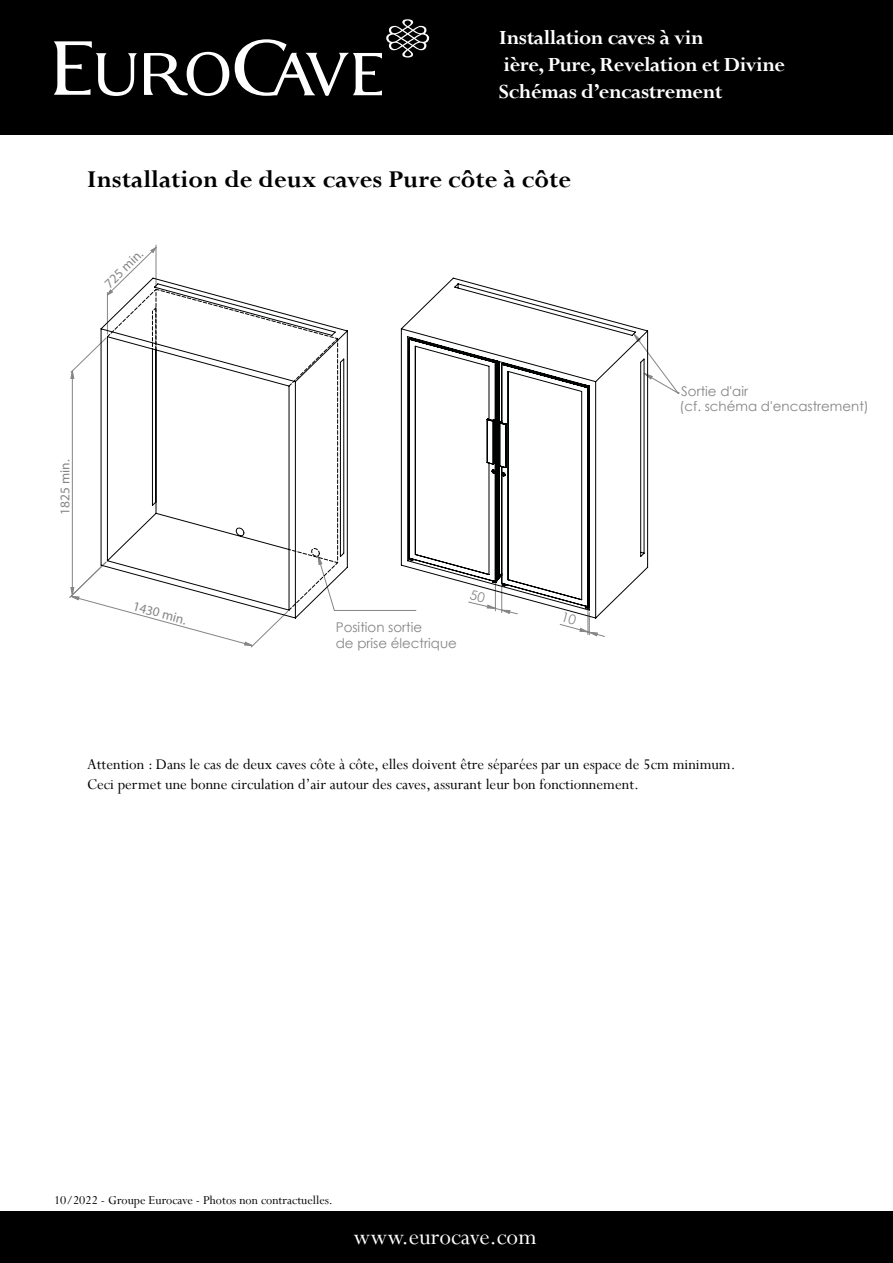
<style>
.page{position:relative;width:893px;height:1263px;background:#fff}
.page>*{position:absolute;margin:0;border:0;box-sizing:border-box;transform-origin:0 0}
.t1{font:700 27px "Perpetua";color:#000}
.t2{font:25.5px "Perpetua";color:#fff}
.t3{font:700 22.5px/27px "Perpetua";letter-spacing:-.02em;color:#fff}
.t4{font:16.5px "Perpetua";color:#000}
.t5{font:13.5px "Perpetua";color:#000}
.t6{font:13.35px/15.3px "Century Gothic";color:#858585}
.t7{font:700 13.35px "Century Gothic";color:#858585}
</style>
<div class="page">
<div style="left:0;top:0;width:893px;height:135px;background:#000"></div>
<div style="left:0;top:1212px;width:893px;height:51px;background:#000"></div>
<svg style="left:400px;top:277px;width:249px;height:338px"></svg>
<svg style="left:338px;top:328px;width:10px;height:283px"></svg>
<svg style="left:69px;top:245px;width:269px;height:403px"></svg>
<svg style="left:54px;top:41px;width:83px;height:55px"></svg>
<svg style="left:144px;top:52px;width:85px;height:44px"></svg>
<svg style="left:235px;top:19px;width:194px;height:77px"></svg>
<svg style="left:468px;top:583px;width:50px;height:31px"></svg>
<svg style="left:560px;top:609px;width:45px;height:28px"></svg>
<p class="t3" style="left:499px;top:23px;width:206px">Installation caves à vin</p>
<p class="t3" style="left:499px;top:50px;width:288px">ière, Pure, Revelation et Divine<br>Schémas d’encastrement</p>
<p class="t1" style="left:87px;top:162px;width:486px">Installation de deux caves Pure côte à côte</p>
<p class="t7" style="left:101px;top:279px;width:50px;rotate:-44deg">725 min.</p>
<p class="t7" style="left:57px;top:515px;width:56px;rotate:-90deg">1825 min.</p>
<p class="t7" style="left:135px;top:598px;width:56px;rotate:15deg">1430 min.</p>
<p class="t6" style="left:336px;top:619px;width:123px;line-height:16px">Position sortie<br>de prise électrique</p>
<p class="t6" style="left:679px;top:383px;width:191px">Sortie d'air<br>(cf. schéma d'encastrement)</p>
<p class="t4" style="left:87px;top:754px;width:650px">Attention : Dans le cas de deux caves côte à côte, elles doivent être séparées par un espace de 5cm minimum.</p>
<p class="t4" style="left:87px;top:774px;width:553px">Ceci permet une bonne circulation d’air autour des caves, assurant leur bon fonctionnement.</p>
<p class="t5" style="left:54px;top:1191px;width:280px">10/2022 - Groupe Eurocave - Photos non contractuelles.</p>
<p class="t2" style="left:353px;top:1220px;width:185px">www.eurocave.com</p>
</div>
